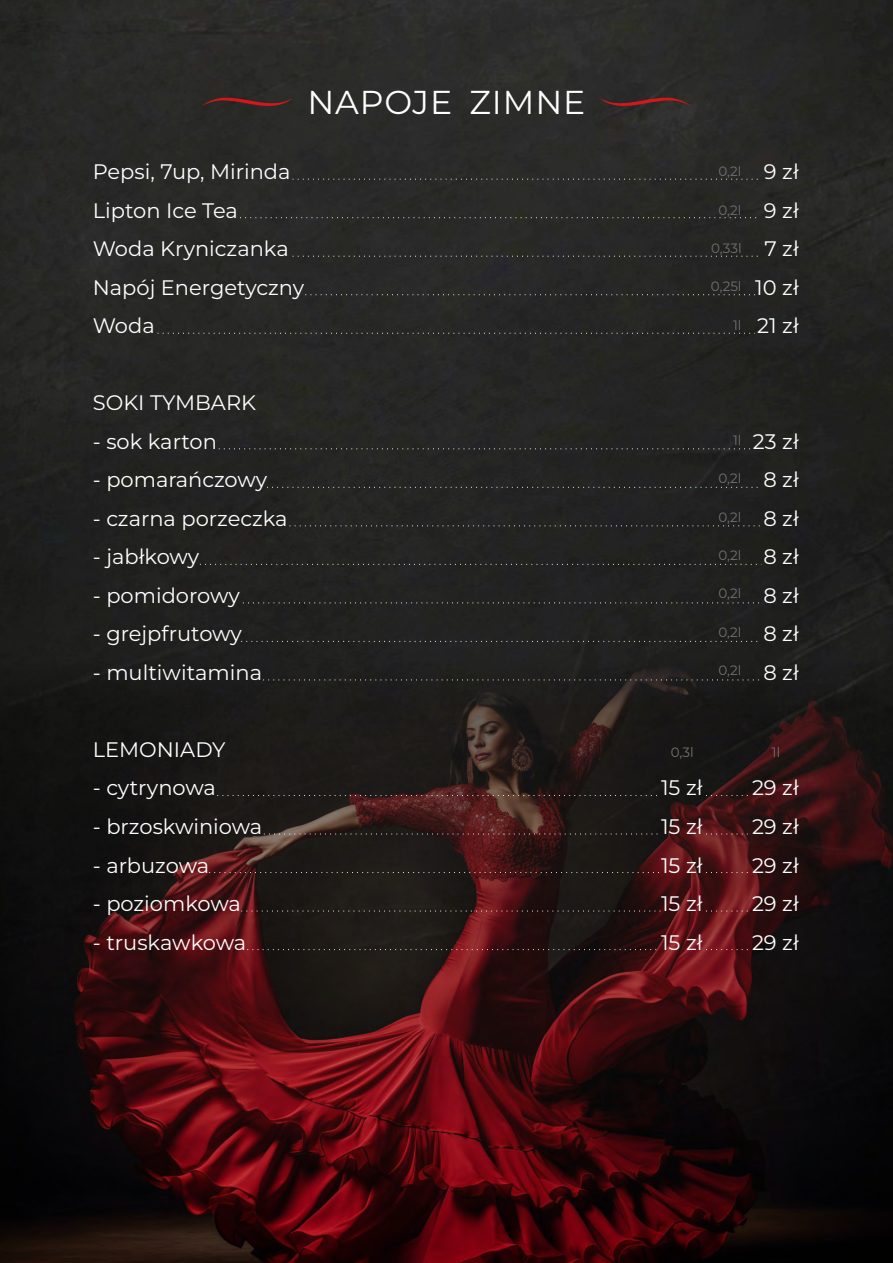
<style>
.page{position:relative;width:893px;height:1263px;background:#fff}
.page>*{position:absolute;margin:0;border:0;box-sizing:border-box;transform-origin:0 0}
.t1{font:33.15px "Montserrat";letter-spacing:.025em;color:#fefefe}
.t2{font:21px/38.5px "Montserrat";color:#fefefe;text-align:center}
.t3{font:13.5px "Montserrat";color:#717171}
</style>
<div class="page">
<div style="left:0;top:0;width:893px;height:724px;background:#232125"></div>
<img style="left:0;top:647px;width:893px;height:616px">
<svg style="left:201px;top:95px;width:91px;height:15px"></svg>
<svg style="left:600px;top:95px;width:91px;height:15px"></svg>
<svg style="left:293px;top:179px;width:465px;height:1px"></svg>
<svg style="left:240px;top:217px;width:517px;height:1px"></svg>
<svg style="left:293px;top:256px;width:465px;height:1px"></svg>
<svg style="left:305px;top:294px;width:450px;height:1px"></svg>
<svg style="left:158px;top:333px;width:597px;height:1px"></svg>
<svg style="left:219px;top:448px;width:531px;height:1px"></svg>
<svg style="left:267px;top:487px;width:491px;height:1px"></svg>
<svg style="left:290px;top:525px;width:470px;height:1px"></svg>
<svg style="left:200px;top:564px;width:557px;height:1px"></svg>
<svg style="left:243px;top:602px;width:516px;height:1px"></svg>
<svg style="left:241px;top:641px;width:517px;height:1px"></svg>
<svg style="left:263px;top:679px;width:498px;height:1px"></svg>
<svg style="left:217px;top:795px;width:441px;height:1px"></svg>
<svg style="left:264px;top:833px;width:396px;height:1px"></svg>
<svg style="left:209px;top:872px;width:450px;height:1px"></svg>
<svg style="left:241px;top:911px;width:421px;height:1px"></svg>
<svg style="left:247px;top:949px;width:412px;height:1px"></svg>
<svg style="left:706px;top:795px;width:43px;height:1px"></svg>
<svg style="left:706px;top:833px;width:43px;height:1px"></svg>
<svg style="left:706px;top:872px;width:43px;height:1px"></svg>
<svg style="left:706px;top:911px;width:43px;height:1px"></svg>
<svg style="left:706px;top:949px;width:43px;height:1px"></svg>
<h1 class="t1" style="left:307px;top:82px;width:279px">NAPOJE ZIMNE</h1>
<p class="t2" style="left:93px;top:152px;width:213px;text-align:left">Pepsi, 7up, Mirinda<br>Lipton Ice Tea<br>Woda Kryniczanka<br>Napój Energetyczny<br>Woda</p>
<p class="t2" style="left:93px;top:383px;width:165px">SOKI TYMBARK</p>
<p class="t2" style="left:93px;top:422px;width:126px">- sok karton</p>
<p class="t2" style="left:93px;top:460px;width:176px">- pomarańczowy</p>
<p class="t2" style="left:93px;top:499px;width:196px">- czarna porzeczka</p>
<p class="t2" style="left:93px;top:537px;width:108px">- jabłkowy</p>
<p class="t2" style="left:93px;top:576px;width:149px">- pomidorowy</p>
<p class="t2" style="left:93px;top:615px;width:151px">- grejpfrutowy</p>
<p class="t2" style="left:93px;top:653px;width:171px">- multiwitamina</p>
<p class="t2" style="left:93px;top:730px;width:134px">LEMONIADY</p>
<p class="t2" style="left:93px;top:769px;width:125px">- cytrynowa</p>
<p class="t2" style="left:93px;top:807px;width:171px">- brzoskwiniowa</p>
<p class="t2" style="left:93px;top:846px;width:118px">- arbuzowa</p>
<p class="t2" style="left:93px;top:884px;width:150px">- poziomkowa</p>
<p class="t2" style="left:93px;top:923px;width:155px">- truskawkowa</p>
<p class="t3" style="left:718px;top:163px;width:25px">0,2l</p>
<p class="t3" style="left:718px;top:202px;width:25px">0,2l</p>
<p class="t3" style="left:711px;top:240px;width:32px">0,33l</p>
<p class="t3" style="left:711px;top:278px;width:32px">0,25l</p>
<p class="t3" style="left:733px;top:317px;width:10px">1l</p>
<p class="t2" style="left:755px;top:152px;width:45px">9 zł<br>9 zł<br>7 zł<br>10 zł<br>21 zł</p>
<p class="t3" style="left:733px;top:432px;width:10px">1l</p>
<p class="t3" style="left:718px;top:470px;width:25px">0,2l</p>
<p class="t3" style="left:718px;top:508px;width:25px">0,2l</p>
<p class="t3" style="left:718px;top:547px;width:25px">0,2l</p>
<p class="t3" style="left:718px;top:585px;width:25px">0,2l</p>
<p class="t3" style="left:718px;top:623px;width:25px">0,2l</p>
<p class="t3" style="left:718px;top:662px;width:25px">0,2l</p>
<p class="t2" style="left:753px;top:422px;width:47px">23 zł<br>8 zł<br>8 zł<br>8 zł<br>8 zł<br>8 zł<br>8 zł</p>
<p class="t3" style="left:671px;top:744px;width:25px">0,3l</p>
<p class="t3" style="left:772px;top:744px;width:10px">1l</p>
<p class="t2" style="left:661px;top:769px;width:43px;text-align:justify">15 zł 15 zł 15 zł 15 zł 15 zł</p>
<p class="t2" style="left:752px;top:769px;width:48px;text-align:justify">29 zł 29 zł 29 zł 29 zł 29 zł</p>
</div>
